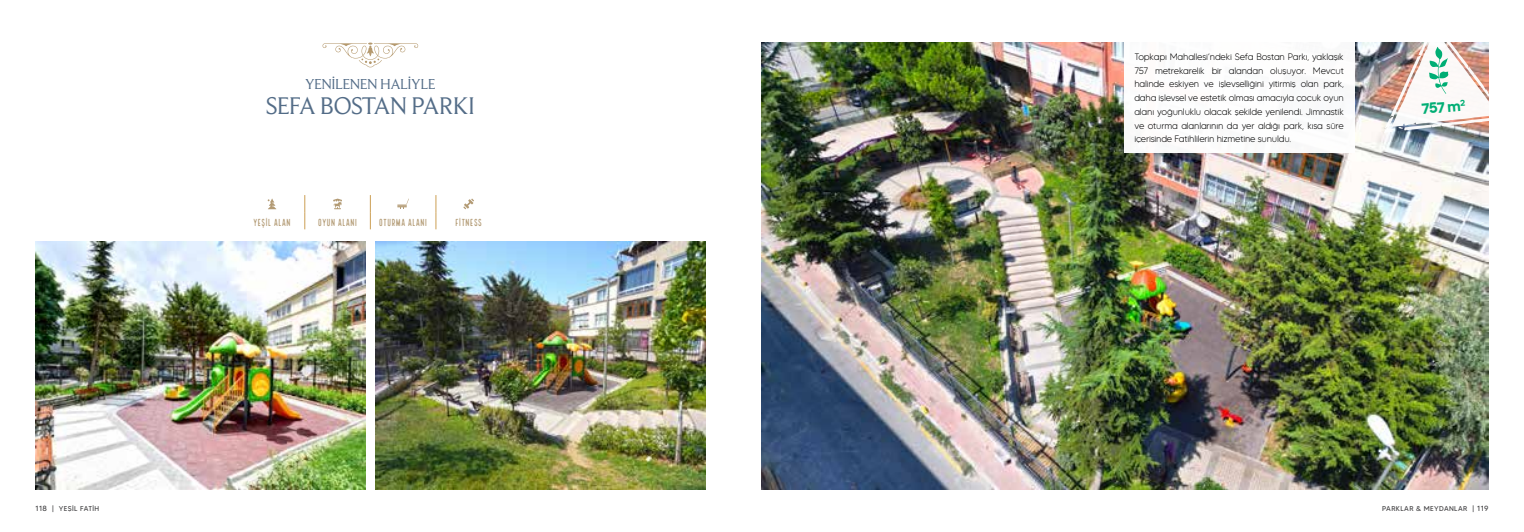
<style>
.page{position:relative;width:1524px;height:532px;background:#fff}
.page>*{position:absolute;margin:0;border:0;box-sizing:border-box;transform-origin:0 0}
.t1{font:25px "Beaufort Pro";letter-spacing:-.035em;color:#536c87}
.t2{font:15px "Beaufort Pro";letter-spacing:-.035em;color:#536c87}
.t3{font:700 15px "adineue PRO";color:#00ae74}
.t4{font:10px "Local Brewery Four";color:#b39b75}
.t5{font:300 9.38px/13.8px "Tommy Soft";letter-spacing:-.025em;color:#000;text-align:justify}
.t6{font:7px "Tommy Soft";letter-spacing:.05em;color:#414042}
.s1{font-size:7.5px}
</style>
<div class="page">
<svg style="left:322px;top:43px;width:96px;height:24px"></svg>
<img style="left:35px;top:241px;width:330px;height:248px">
<img style="left:376px;top:241px;width:329px;height:248px">
<img style="left:762px;top:43px;width:726px;height:446px">
<div style="left:1123px;top:43px;width:231px;height:110px;background:#fff"></div>
<svg style="left:305px;top:195px;width:1px;height:34px"></svg>
<svg style="left:370px;top:195px;width:1px;height:34px"></svg>
<svg style="left:436px;top:195px;width:1px;height:34px"></svg>
<svg style="left:268px;top:198px;width:8px;height:11px"></svg>
<svg style="left:333px;top:198px;width:9px;height:11px"></svg>
<svg style="left:397px;top:198px;width:12px;height:11px"></svg>
<svg style="left:463px;top:198px;width:11px;height:11px"></svg>
<img style="left:1384px;top:42px;width:105px;height:91px">
<h2 class="t2" style="left:305px;top:75px;width:132px">YENİLENEN HALİYLE</h2>
<h1 class="t1" style="left:266px;top:92px;width:211px">SEFA BOSTAN PARKI</h1>
<p class="t4" style="left:253px;top:217px;width:39px">YEŞİL ALAN</p>
<p class="t4" style="left:318px;top:217px;width:41px">OYUN ALANI</p>
<p class="t4" style="left:379px;top:217px;width:50px">OTURMA ALANI</p>
<p class="t4" style="left:455px;top:217px;width:28px">FİTNESS</p>
<p class="t5" style="left:1134px;top:50px;width:211px">Topkapı Mahallesi’ndeki Sefa Bostan Parkı, yaklaşık 757 metrekarelik bir alandan oluşuyor. Mevcut halinde eskiyen ve işlevselliğini yitirmiş olan park, daha işlevsel ve estetik olması amacıyla çocuk oyun alanı yoğunluklu olacak şekilde yenilendi. Jimnastik ve oturma alanlarının da yer aldığı park, kısa süre içerisinde Fatihlilerin hizmetine sunuldu.</p>
<h2 class="t3" style="left:1421px;top:100px;width:45px;rotate:-5deg">757 m<sup>2</sup></h2>
<p class="t6" style="left:35px;top:504px;width:65px"><span class="s1">118 |</span> YEŞİL FATİH</p>
<p class="t6" style="left:1382px;top:504px;width:108px">PARKLAR &amp; MEYDANLAR <span class="s1">| 119</span></p>
</div>
